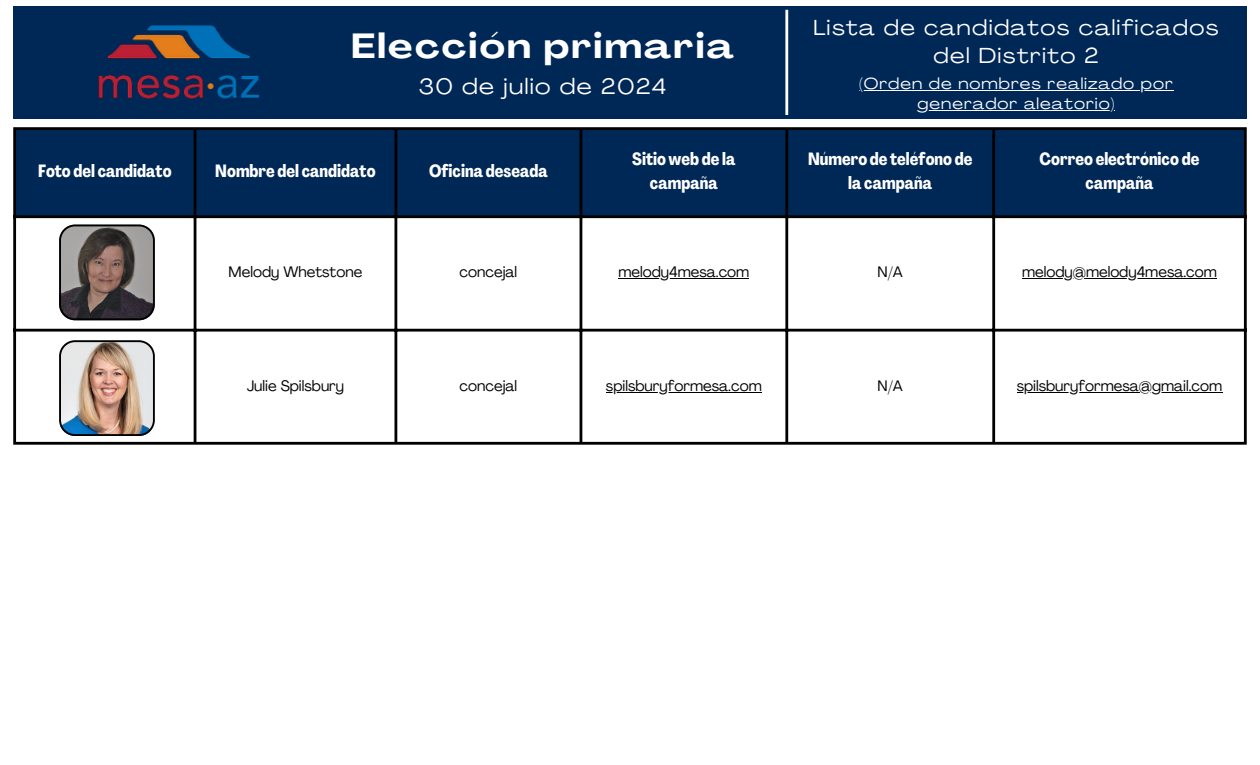
<style>
.page{position:relative;width:1260px;height:765px;background:#fff}
.page>*{position:absolute;margin:0;border:0;box-sizing:border-box;transform-origin:0 0}
.t1{font:700 expanded 34.5px "Agrandir";letter-spacing:.065em;color:#fff}
.t2{font:expanded 22px "Agrandir";letter-spacing:.065em;color:#fff}
.t3{font:expanded 21.5px/28.1px "Agrandir";letter-spacing:.065em;color:#fff;text-align:center}
.t4{font:700 17.5px/24.4px "Agrandir Tight";color:#fff;text-align:center}
.t5{font:expanded 15.75px/20.6px "Agrandir";letter-spacing:.065em;color:#fff;text-align:center}
.t6{font:15px "Agrandir";color:#000}
</style>
<div class="page">
<div style="left:16px;top:130px;width:1228px;height:85px;background:#002856"></div>
<hr style="left:618px;top:278px;width:131px;height:1px;background:#000">
<hr style="left:1022px;top:278px;width:195px;height:1px;background:#000">
<hr style="left:606px;top:392px;width:156px;height:1px;background:#000">
<hr style="left:1017px;top:392px;width:205px;height:1px;background:#000">
<hr style="left:13px;top:130px;width:3px;height:312px;background:#000">
<hr style="left:194px;top:130px;width:2px;height:312px;background:#000">
<hr style="left:395px;top:130px;width:2px;height:312px;background:#000">
<hr style="left:580px;top:130px;width:2px;height:312px;background:#000">
<hr style="left:785px;top:130px;width:3px;height:312px;background:#000">
<hr style="left:992px;top:130px;width:3px;height:312px;background:#000">
<hr style="left:1244px;top:130px;width:3px;height:312px;background:#000">
<hr style="left:13px;top:127px;width:1234px;height:3px;background:#000">
<hr style="left:13px;top:215px;width:1234px;height:3px;background:#000">
<hr style="left:13px;top:329px;width:1234px;height:3px;background:#000">
<hr style="left:13px;top:442px;width:1234px;height:3px;background:#000">
<div style="left:13px;top:6px;width:1234px;height:113px;background:#002856"></div>
<img style="left:65px;top:25px;width:204px;height:147px">
<svg style="left:59px;top:225px;width:96px;height:95px;background:#6a6160"></svg>
<img style="left:59px;top:340px;width:96px;height:96px">
<hr style="left:785px;top:10px;width:3px;height:105px;background:#fff">
<hr style="left:859px;top:90px;width:315px;height:1px;background:#fff">
<hr style="left:918px;top:110px;width:197px;height:1px;background:#fff">
<h1 class="t1" style="left:351px;top:32px;width:384px">Elección primaria</h1>
<h2 class="t2" style="left:419px;top:77px;width:249px">30 de julio de 2024</h2>
<h3 class="t3" style="left:813px;top:16px;width:407px">Lista de candidatos calificados del Distrito 2</h3>
<p class="t5" style="left:859px;top:74px;width:315px">(Orden de nombres realizado por generador aleatorio)</p>
<p class="t4" style="left:38px;top:160px;width:135px">Foto del candidato</p>
<p class="t4" style="left:215px;top:160px;width:162px">Nombre del candidato</p>
<p class="t4" style="left:429px;top:160px;width:120px">Oficina deseada</p>
<p class="t4" style="left:632px;top:148px;width:105px">Sitio web de la campaña</p>
<p class="t4" style="left:808px;top:148px;width:166px">Número de teléfono de la campaña</p>
<p class="t4" style="left:1040px;top:148px;width:161px">Correo electrónico de campaña</p>
<p class="t6" style="left:229px;top:266px;width:135px">Melody Whetstone</p>
<p class="t6" style="left:460px;top:266px;width:59px">concejal</p>
<p class="t6" style="left:618px;top:266px;width:132px">melody4mesa.com</p>
<p class="t6" style="left:878px;top:266px;width:27px">N/A</p>
<p class="t6" style="left:1022px;top:266px;width:196px">melody@melody4mesa.com</p>
<p class="t6" style="left:247px;top:379px;width:99px">Julie Spilsbury</p>
<p class="t6" style="left:460px;top:379px;width:59px">concejal</p>
<p class="t6" style="left:606px;top:379px;width:157px">spilsburyformesa.com</p>
<p class="t6" style="left:878px;top:379px;width:27px">N/A</p>
<p class="t6" style="left:1017px;top:379px;width:207px">spilsburyformesa@gmail.com</p>
</div>
